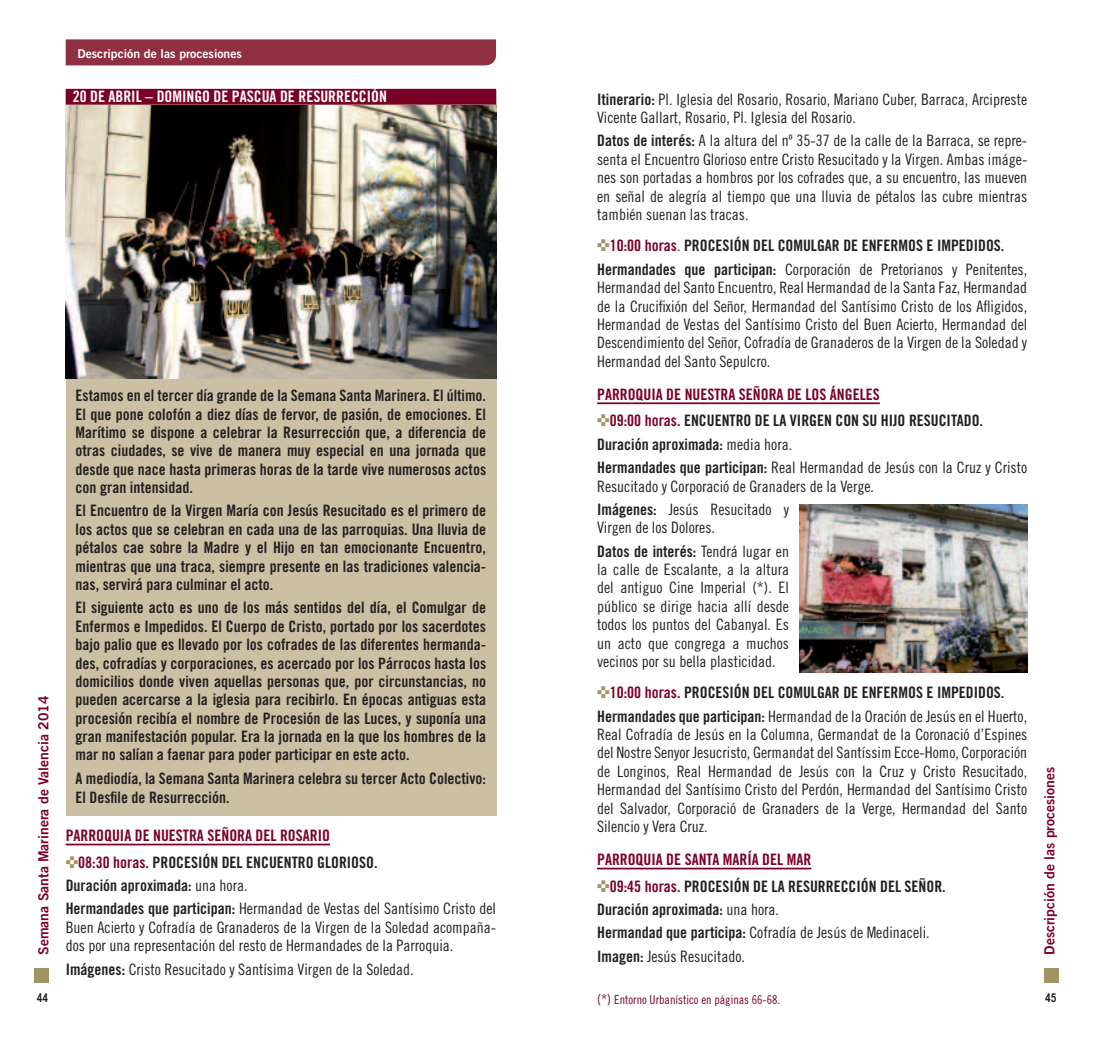
<style>
.page{position:relative;width:1095px;height:1045px;background:#fff}
.page>*{position:absolute;margin:0;border:0;box-sizing:border-box;transform-origin:0 0}
.t1{font:15.75px/18.4px "Trade Gothic Cond Eighteen";color:#231f20;text-align:justify}
.t2{font:15.75px/18.4px "Trade Gothic Bold Cond Twenty";color:#231f20;text-align:justify}
.t3{font:15.75px/26.4px "Trade Gothic Bold Cond Twenty";color:#7b0025}
.t4{font:15.75px "Trade Gothic Bold Cond Twenty";color:#fff}
.t5{font:14px "Trade Gothic Bold Two";color:#7b0025}
.t6{font:12.25px "Trade Gothic Cond Eighteen";color:#7b0025}
.t7{font:12.25px "Trade Gothic Bold Two";color:#fff}
.t8{font:700 12.25px "Arial Narrow";color:#231f20}
.s1{font-family:"Trade Gothic Bold Cond Twenty"}
.s2{color:#a29363}
.s3{color:#7b0025}
.s4{font-family:"Trade Gothic Cond Eighteen"}
.s5{color:#231f20}
.s6{font-size:14px}
</style>
<div class="page">
<div style="left:34px;top:968px;width:14px;height:15px;background:#a29363"></div>
<div style="left:1043px;top:968px;width:15px;height:15px;background:#a29363"></div>
<div style="left:66px;top:39px;width:430px;height:26px;background:#923043"></div>
<hr style="left:597px;top:402px;width:282px;height:2px;background:#7b0025">
<hr style="left:597px;top:867px;width:214px;height:2px;background:#7b0025">
<img style="left:799px;top:504px;width:228px;height:168px">
<div style="left:66px;top:90px;width:430px;height:725px;background:#cbc0a4"></div>
<div style="left:66px;top:89px;width:430px;height:16px;background:#7b0025"></div>
<hr style="left:66px;top:843px;width:264px;height:2px;background:#7b0025">
<img style="left:66px;top:106px;width:430px;height:272px">
<p class="t7" style="left:78px;top:46px;width:166px">Descripción de las procesiones</p>
<p class="t4" style="left:73px;top:87px;width:316px">20 DE ABRIL – DOMINGO DE PASCUA DE RESURRECCIÓN</p>
<p class="t1" style="left:597px;top:90px;width:431px"><span class="s1">Itinerario:</span> Pl. Iglesia del Rosario, Rosario, Mariano Cuber, Barraca, Arcipreste<br>Vicente Gallart, Rosario, Pl. Iglesia del Rosario.</p>
<p class="t1" style="left:597px;top:131px;width:431px"><span class="s1">Datos de interés:</span> A la altura del nº 35-37 de la calle de la Barraca, se repre&shy;senta el Encuentro Glorioso entre Cristo Resucitado y la Virgen. Ambas imáge&shy;nes son portadas a hombros por los cofrades que, a su encuentro, las mueven en señal de alegría al tiempo que una lluvia de pétalos las cubre mientras también suenan las tracas.</p>
<p class="t2" style="left:597px;top:236px;width:408px"><span class="s2">✜</span><span class="s3">10:00 horas</span><span class="s4">.</span> PROCESIÓN DEL COMULGAR DE ENFERMOS E IMPEDIDOS.</p>
<p class="t1" style="left:597px;top:260px;width:431px"><span class="s1">Hermandades que participan:</span> Corporación de Pretorianos y Penitentes, Hermandad del Santo Encuentro, Real Hermandad de la Santa Faz, Hermandad de la Crucifixión del Señor, Hermandad del Santísimo Cristo de los Afligidos, Hermandad de Vestas del Santísimo Cristo del Buen Acierto, Hermandad del Descendimiento del Señor, Cofradía de Granaderos de la Virgen de la Soledad y Hermandad del Santo Sepulcro.</p>
<p class="t3" style="left:597px;top:381px;width:387px">PARROQU IA DE NUESTRA SEÑORA DE LOS ÁNGELES<br><span class="s2">✜</span>09:00 horas. <span class="s5">ENCUENTRO DE LA VIRGEN CON SU HIJO RESUCITADO.</span></p>
<p class="t2" style="left:597px;top:435px;width:197px">Duración aproximada: <span class="s4">media hora.</span></p>
<p class="t1" style="left:597px;top:458px;width:431px"><span class="s1">Hermandades que participan:</span> Real Hermandad de Jesús con la Cruz y Cristo<br>Resucitado y Corporació de Granaders de la Verge.</p>
<p class="t1" style="left:597px;top:500px;width:193px"><span class="s1">Imágenes:</span> Jesús Resucitado y<br>Virgen de los Dolores.</p>
<p class="t2" style="left:597px;top:541px;width:193px">Datos de interés: <span class="s4">Tendrá lugar en</span></p>
<p class="t1" style="left:597px;top:560px;width:193px">la calle de Escalante, a la altura del antiguo Cine Imperial (*). El público se dirige hacia allí desde todos los puntos del Cabanyal. Es un acto que congrega a muchos vecinos por su bella plasticidad.</p>
<p class="t2" style="left:597px;top:683px;width:408px"><span class="s2">✜</span><span class="s3">10:00 horas.</span> PROCESIÓN DEL COMULGAR DE ENFERMOS E IMPEDIDOS.</p>
<p class="t1" style="left:597px;top:706px;width:431px"><span class="s1">Hermandades que participan:</span> Hermandad de la Oración de Jesús en el Huerto, Real Cofradía de Jesús en la Columna, Germandat de la Coronació d’Espines del Nostre Senyor Jesucristo, Germandat del Santíssim Ecce-Homo, Corporación de Longinos, Real Hermandad de Jesús con la Cruz y Cristo Resucitado, Hermandad del Santísimo Cristo del Perdón, Hermandad del Santísimo Cristo del Salvador, Corporació de Granaders de la Verge, Hermandad del Santo Silencio y Vera Cruz.</p>
<p class="t3" style="left:597px;top:846px;width:350px">PARROQU IA DE SANTA MARÍA DEL MAR<br><span class="s2">✜</span>09:45 horas. <span class="s5">PROCESIÓN DE LA RESURRECCIÓN DEL SEÑOR.</span></p>
<p class="t2" style="left:597px;top:900px;width:183px">Duración aproximada: <span class="s4">una hora.</span></p>
<p class="t1" style="left:597px;top:921px;width:334px;line-height:23.3px"><span class="s1">Hermandad que participa:</span> Cofradía de Jesús de Medinaceli.<br><span class="s1">Imagen:</span> Jesús Resucitado.</p>
<p class="t6" style="left:597px;top:992px;width:185px"><span class="s6">(*)</span> Entorno Urbanístico en páginas 66-68.</p>
<p class="t2" style="left:76px;top:386px;width:412px">Estamos en el tercer día grande de la Semana Santa Marinera. El último.<br>El que pone colofón a diez días de fervor, de pasión, de emociones. El Marítimo se dispone a celebrar la Resurrección que, a diferencia de otras ciudades, se vive de manera muy especial en una jornada que desde que nace hasta primeras horas de la tarde vive numerosos actos con gran intensidad.</p>
<p class="t2" style="left:76px;top:501px;width:412px">El Encuentro de la Virgen María con Jesús Resucitado es el primero de los actos que se celebran en cada una de las parroquias. Una lluvia de pétalos cae sobre la Madre y el Hijo en tan emocionante Encuentro, mientras que una traca, siempre presente en las tradiciones valencia&shy;nas, servirá para culminar el acto.</p>
<p class="t2" style="left:76px;top:598px;width:412px">El siguiente acto es uno de los más sentidos del día, el Comulgar de Enfermos e Impedidos. El Cuerpo de Cristo, portado por los sacerdotes bajo palio que es llevado por los cofrades de las diferentes hermanda&shy;des, cofradías y corporaciones, es acercado por los Párrocos hasta los domicilios donde viven aquellas personas que, por circunstancias, no pueden acercarse a la iglesia para recibirlo. En épocas antiguas esta procesión recibía el nombre de Procesión de las Luces, y suponía una gran manifestación popular. Era la jornada en la que los hombres de la mar no salían a faenar para poder participar en este acto.</p>
<p class="t2" style="left:76px;top:768px;width:412px;line-height:19.2px">A mediodía, la Semana Santa Marinera celebra su tercer Acto Colectivo:<br>El Desfile de Resurrección.</p>
<p class="t3" style="left:66px;top:822px;width:313px">PARROQU IA DE NUESTRA SEÑORA DEL ROSARIO <span class="s2">✜</span>08:30 horas. <span class="s5">PROCESIÓN DEL ENCUENTRO GLORIOSO.</span></p>
<p class="t2" style="left:66px;top:876px;width:183px">Duración aproximada: <span class="s4">una hora.</span></p>
<p class="t1" style="left:66px;top:899px;width:432px"><span class="s1">Hermandades que participan:</span> Hermandad de Vestas del Santísimo Cristo del Buen Acierto y Cofradía de Granaderos de la Virgen de la Soledad acompaña&shy;dos por una representación del resto de Hermandades de la Parroquia.</p>
<p class="t1" style="left:66px;top:959px;width:349px"><span class="s1">Imágenes:</span> Cristo Resucitado y Santísima Virgen de la Soledad.</p>
<p class="t5" style="left:35px;top:954px;width:260px;rotate:-90deg">Semana Santa Marinera de Valencia 2014</p>
<p class="t5" style="left:1040px;top:954px;width:189px;rotate:-90deg">Descripción de las procesiones</p>
<p class="t8" style="left:37px;top:988px;width:13px">44</p>
<p class="t8" style="left:1044px;top:988px;width:13px">45</p>
</div>
